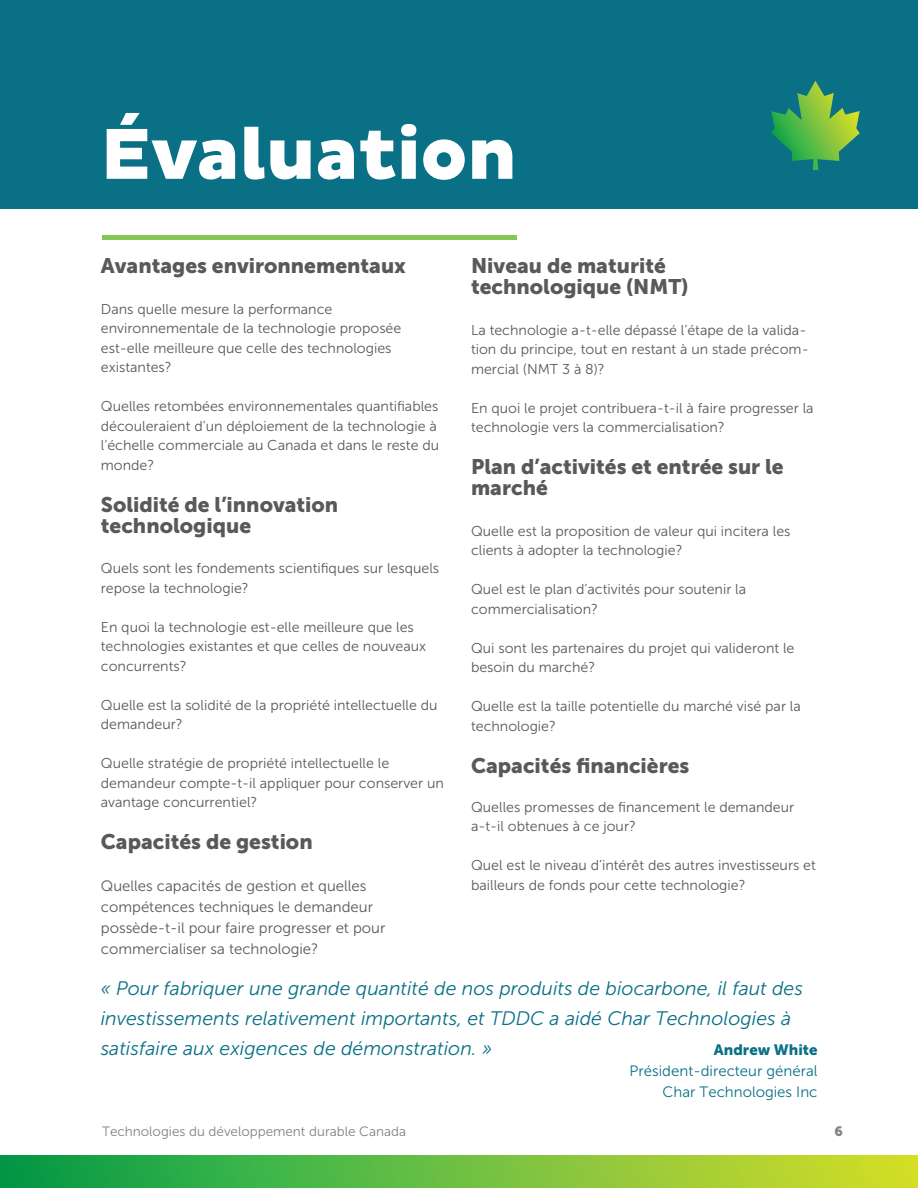
<style>
.page{position:relative;width:918px;height:1188px;background:#fff}
.page>*{position:absolute;margin:0;border:0;box-sizing:border-box;transform-origin:0 0}
.t1{font:800 73.35px "Pluto Sans";color:#fff}
.t2{font:21px/21px "Museo Sans 900";color:#58595b}
.t3{font:italic 19.5px/30px "Museo Sans 300";color:#097086}
.t4{font:15px/21px "Museo Sans 300";color:#58595b}
.t5{font:15px/21px "Museo Sans 300";color:#097086;text-align:right}
.t6{font:15px "Museo Sans 900";color:#097086}
.t7{font:14.25px/19.5px "Museo Sans 300";color:#58595b}
.t8{font:13.5px "Museo Sans 300";color:#808285}
.t9{font:13.5px "Museo Sans 900";color:#808285}
</style>
<div class="page">
<div style="left:0;top:0;width:918px;height:209px;background:#097086"></div>
<hr style="left:102px;top:235px;width:414px;height:4px;background:#85c551">
<div style="left:0;top:1156px;width:918px;height:32px;background:linear-gradient(to right,#019e4f,#d9df2d)"></div>
<svg style="left:771px;top:81px;width:89px;height:89px"></svg>
<h1 class="t1" style="left:101px;top:112px;width:417px">Évaluation</h1>
<h2 class="t2" style="left:101px;top:256px;width:307px">Avantages environnementaux</h2>
<p class="t7" style="left:101px;top:299px;width:302px">Dans quelle mesure la performance environnementale de la technologie proposée est-elle meilleure que celle des technologies existantes?</p>
<p class="t7" style="left:101px;top:397px;width:340px">Quelles retombées environnementales quantifiables découleraient d’un déploiement de la technologie à l’échelle commerciale au Canada et dans le reste du monde?</p>
<h2 class="t2" style="left:101px;top:494px;width:239px">Solidité de l’innovation technologique</h2>
<p class="t7" style="left:101px;top:559px;width:340px">Quels sont les fondements scientifiques sur lesquels repose la technologie?</p>
<p class="t7" style="left:101px;top:617px;width:327px">En quoi la technologie est-elle meilleure que les technologies existantes et que celles de nouveaux concurrents?</p>
<p class="t7" style="left:101px;top:695px;width:338px">Quelle est la solidité de la propriété intellectuelle du demandeur?</p>
<p class="t7" style="left:101px;top:754px;width:345px">Quelle stratégie de propriété intellectuelle le demandeur compte-t-il appliquer pour conserver un avantage concurrentiel?</p>
<h2 class="t2" style="left:101px;top:832px;width:213px">Capacités de gestion</h2>
<p class="t4" style="left:101px;top:876px;width:286px">Quelles capacités de gestion et quelles compétences techniques le demandeur possède-t-il pour faire progresser et pour commercialiser sa technologie?</p>
<h2 class="t2" style="left:471px;top:255px;width:219px">Niveau de maturité technologique (NMT)</h2>
<p class="t7" style="left:471px;top:320px;width:339px">La technologie a-t-elle dépassé l’étape de la valida&shy;tion du principe, tout en restant à un stade précom&shy;mercial (NMT 3 à 8)?</p>
<p class="t7" style="left:471px;top:398px;width:344px">En quoi le projet contribuera-t-il à faire progresser la technologie vers la commercialisation?</p>
<h2 class="t2" style="left:471px;top:456px;width:314px">Plan d’activités et entrée sur le marché</h2>
<p class="t7" style="left:471px;top:521px;width:321px">Quelle est la proposition de valeur qui incitera les clients à adopter la technologie?</p>
<p class="t7" style="left:471px;top:579px;width:277px">Quel est le plan d’activités pour soutenir la commercialisation?</p>
<p class="t7" style="left:471px;top:638px;width:325px">Qui sont les partenaires du projet qui valideront le besoin du marché?</p>
<p class="t7" style="left:471px;top:696px;width:331px">Quelle est la taille potentielle du marché visé par la technologie?</p>
<h2 class="t2" style="left:471px;top:755px;width:220px">Capacités financières</h2>
<p class="t7" style="left:471px;top:797px;width:325px">Quelles promesses de financement le demandeur a-t-il obtenues à ce jour?</p>
<p class="t7" style="left:471px;top:855px;width:346px">Quel est le niveau d’intérêt des autres investisseurs et bailleurs de fonds pour cette technologie?</p>
<h3 class="t3" style="left:101px;top:974px;width:704px">« Pour fabriquer une grande quantité de nos produits de biocarbone, il faut des investissements relativement importants, et TDDC a aidé Char Technologies à satisfaire aux exigences de démonstration. »</h3>
<p class="t6" style="left:714px;top:1041px;width:105px">Andrew White</p>
<p class="t5" style="left:630px;top:1061px;width:189px">Président-directeur général<br>Char Technologies Inc</p>
<p class="t8" style="left:102px;top:1124px;width:306px">Technologies du développement durable Canada</p>
<p class="t9" style="left:835px;top:1123px;width:10px">6</p>
</div>
